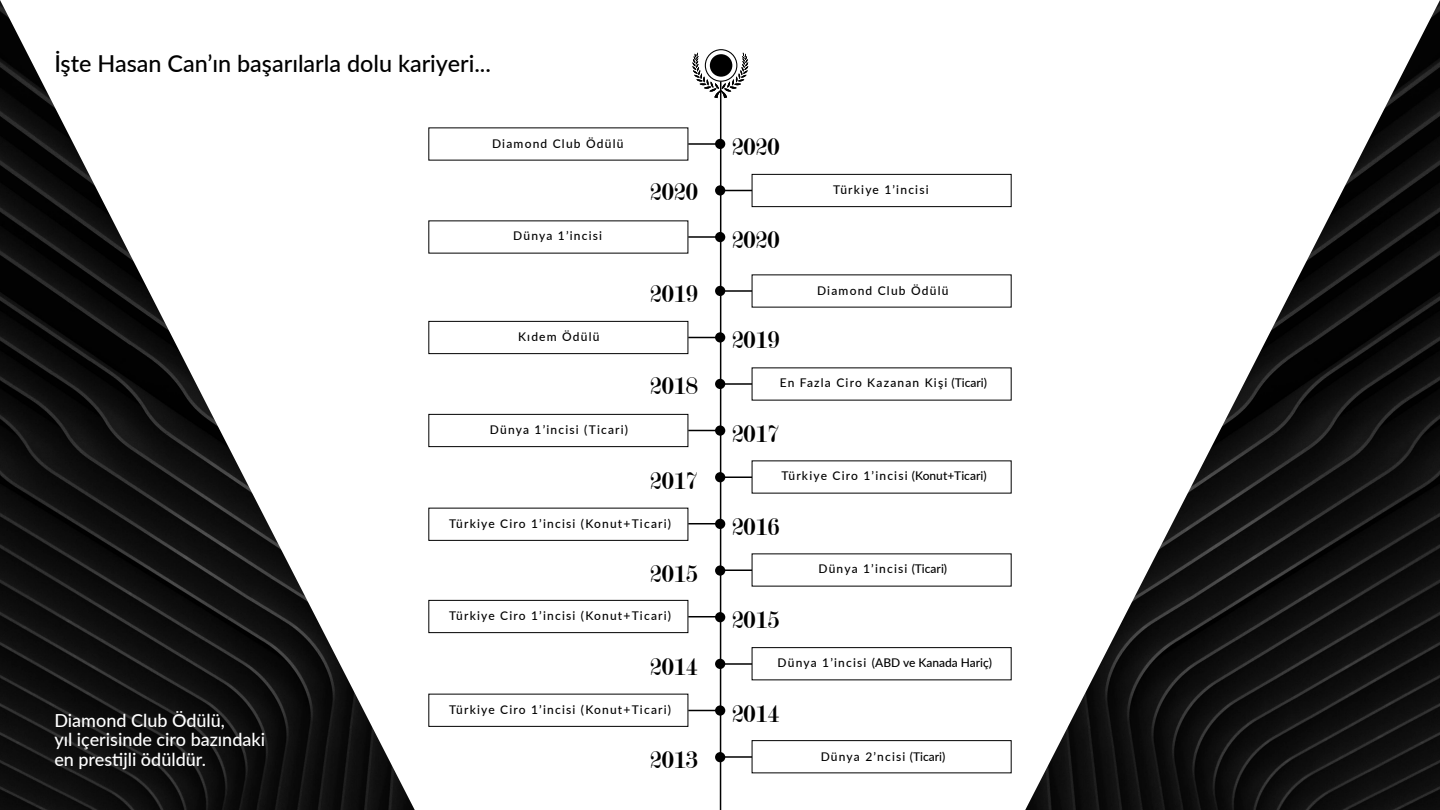
<style>
.page{position:relative;width:1440px;height:810px;background:#fff}
.page>*{position:absolute;margin:0;border:0;box-sizing:border-box;transform-origin:0 0}
.t1{font:26.25px "Modern";color:#000}
.t2{font:500 23.4px "Lato";color:#000}
.t3{font:500 18px/19.5px "Lato";color:#fff}
.t4{font:500 12px "Lato";letter-spacing:.1em;color:#000}
.t5{font:500 12px "Lato";color:#000}
</style>
<div class="page">
<hr style="left:720px;top:81px;width:1px;height:729px;background:#000">
<div style="left:705px;top:49px;width:32px;height:33px;border:1px solid #000;border-radius:50%"></div>
<div style="left:715px;top:472px;width:10px;height:10px;background:#000;border-radius:50%"></div>
<div style="left:715px;top:519px;width:10px;height:10px;background:#000;border-radius:50%"></div>
<div style="left:715px;top:565px;width:10px;height:11px;background:#000;border-radius:50%"></div>
<div style="left:715px;top:612px;width:10px;height:10px;background:#000;border-radius:50%"></div>
<div style="left:715px;top:659px;width:10px;height:10px;background:#000;border-radius:50%"></div>
<div style="left:715px;top:705px;width:10px;height:11px;background:#000;border-radius:50%"></div>
<div style="left:715px;top:752px;width:10px;height:10px;background:#000;border-radius:50%"></div>
<hr style="left:721px;top:476px;width:31px;height:2px;background:#000">
<hr style="left:721px;top:569px;width:31px;height:2px;background:#000">
<hr style="left:721px;top:663px;width:31px;height:2px;background:#000">
<hr style="left:721px;top:756px;width:31px;height:2px;background:#000">
<hr style="left:688px;top:523px;width:32px;height:1px;background:#000">
<div style="left:428px;top:600px;width:260px;height:33px;border:1px solid #000"></div>
<div style="left:428px;top:508px;width:260px;height:33px;border:1px solid #000"></div>
<div style="left:752px;top:647px;width:260px;height:33px;border:1px solid #000"></div>
<div style="left:752px;top:740px;width:260px;height:33px;border:1px solid #000"></div>
<div style="left:428px;top:694px;width:260px;height:33px;border:1px solid #000"></div>
<hr style="left:688px;top:616px;width:32px;height:1px;background:#000">
<hr style="left:688px;top:710px;width:32px;height:1px;background:#000">
<div style="left:715px;top:286px;width:10px;height:10px;background:#000;border-radius:50%"></div>
<hr style="left:721px;top:290px;width:31px;height:2px;background:#000">
<div style="left:715px;top:425px;width:10px;height:11px;background:#000;border-radius:50%"></div>
<hr style="left:688px;top:430px;width:32px;height:1px;background:#000">
<div style="left:428px;top:414px;width:260px;height:33px;border:1px solid #000"></div>
<div style="left:715px;top:379px;width:10px;height:10px;background:#000;border-radius:50%"></div>
<div style="left:715px;top:332px;width:10px;height:11px;background:#000;border-radius:50%"></div>
<hr style="left:721px;top:383px;width:31px;height:2px;background:#000">
<hr style="left:688px;top:337px;width:32px;height:1px;background:#000">
<div style="left:428px;top:321px;width:260px;height:33px;border:1px solid #000"></div>
<svg style="left:692px;top:52px;width:56px;height:46px"></svg>
<img style="left:0;top:0;width:415px;height:810px">
<img style="left:1025px;top:0;width:415px;height:810px">
<div style="left:715px;top:232px;width:10px;height:10px;background:#000;border-radius:50%"></div>
<hr style="left:688px;top:236px;width:32px;height:2px;background:#000">
<div style="left:715px;top:185px;width:10px;height:11px;background:#000;border-radius:50%"></div>
<div style="left:715px;top:139px;width:10px;height:10px;background:#000;border-radius:50%"></div>
<hr style="left:721px;top:190px;width:31px;height:1px;background:#000">
<hr style="left:688px;top:143px;width:32px;height:2px;background:#000">
<div style="left:752px;top:174px;width:260px;height:33px;border:1px solid #000"></div>
<h2 class="t2" style="left:54px;top:46px;width:438px">İşte Hasan Can’ın başarılarla dolu kariyeri...</h2>
<p class="t4" style="left:492px;top:135px;width:133px">Diamond Club Ödülü</p>
<h1 class="t1" style="left:732px;top:133px;width:49px">2020</h1>
<h1 class="t1" style="left:650px;top:179px;width:49px">2020</h1>
<p class="t4" style="left:833px;top:181px;width:97px">Türkiye 1’incisi</p>
<p class="t4" style="left:513px;top:227px;width:90px">Dünya 1’incisi</p>
<h1 class="t1" style="left:732px;top:227px;width:49px">2020</h1>
<h1 class="t1" style="left:650px;top:281px;width:49px">2019</h1>
<p class="t4" style="left:817px;top:282px;width:133px">Diamond Club Ödülü</p>
<p class="t4" style="left:518px;top:328px;width:83px">Kıdem Ödülü</p>
<h1 class="t1" style="left:732px;top:327px;width:49px">2019</h1>
<h1 class="t1" style="left:650px;top:372px;width:49px">2018</h1>
<p class="t4" style="left:780px;top:374px;width:209px">En Fazla Ciro Kazanan Kişi (Ticari)</p>
<p class="t4" style="left:490px;top:421px;width:140px">Dünya 1’incisi (Ticari)</p>
<h1 class="t1" style="left:732px;top:420px;width:49px">2017</h1>
<h1 class="t1" style="left:650px;top:467px;width:49px">2017</h1>
<p class="t4" style="left:781px;top:467px;width:207px">Türkiye Ciro 1’incisi (Konut+Ticari)</p>
<h3 class="t3" style="left:54px;top:709px;width:212px">Diamond Club Ödülü,<br>yıl içerisinde ciro bazındaki en prestijli ödüldür.</h3>
<p class="t4" style="left:449px;top:515px;width:223px">Türkiye Ciro 1’incisi (Konut+Ticari)</p>
<h1 class="t1" style="left:732px;top:514px;width:49px">2016</h1>
<h1 class="t1" style="left:650px;top:560px;width:49px">2015</h1>
<p class="t4" style="left:819px;top:560px;width:130px">Dünya 1’incisi (Ticari)</p>
<p class="t4" style="left:449px;top:607px;width:223px">Türkiye Ciro 1’incisi (Konut+Ticari)</p>
<h1 class="t1" style="left:732px;top:607px;width:49px">2015</h1>
<h1 class="t1" style="left:650px;top:654px;width:49px">2014</h1>
<p class="t5" style="left:778px;top:654px;width:216px">Dünya 1’incisi (ABD ve Kanada Hariç)</p>
<p class="t4" style="left:449px;top:701px;width:223px">Türkiye Ciro 1’incisi (Konut+Ticari)</p>
<h1 class="t1" style="left:732px;top:700px;width:49px">2014</h1>
<h1 class="t1" style="left:650px;top:747px;width:49px">2013</h1>
<p class="t4" style="left:821px;top:748px;width:126px">Dünya 2’ncisi (Ticari)</p>
</div>
